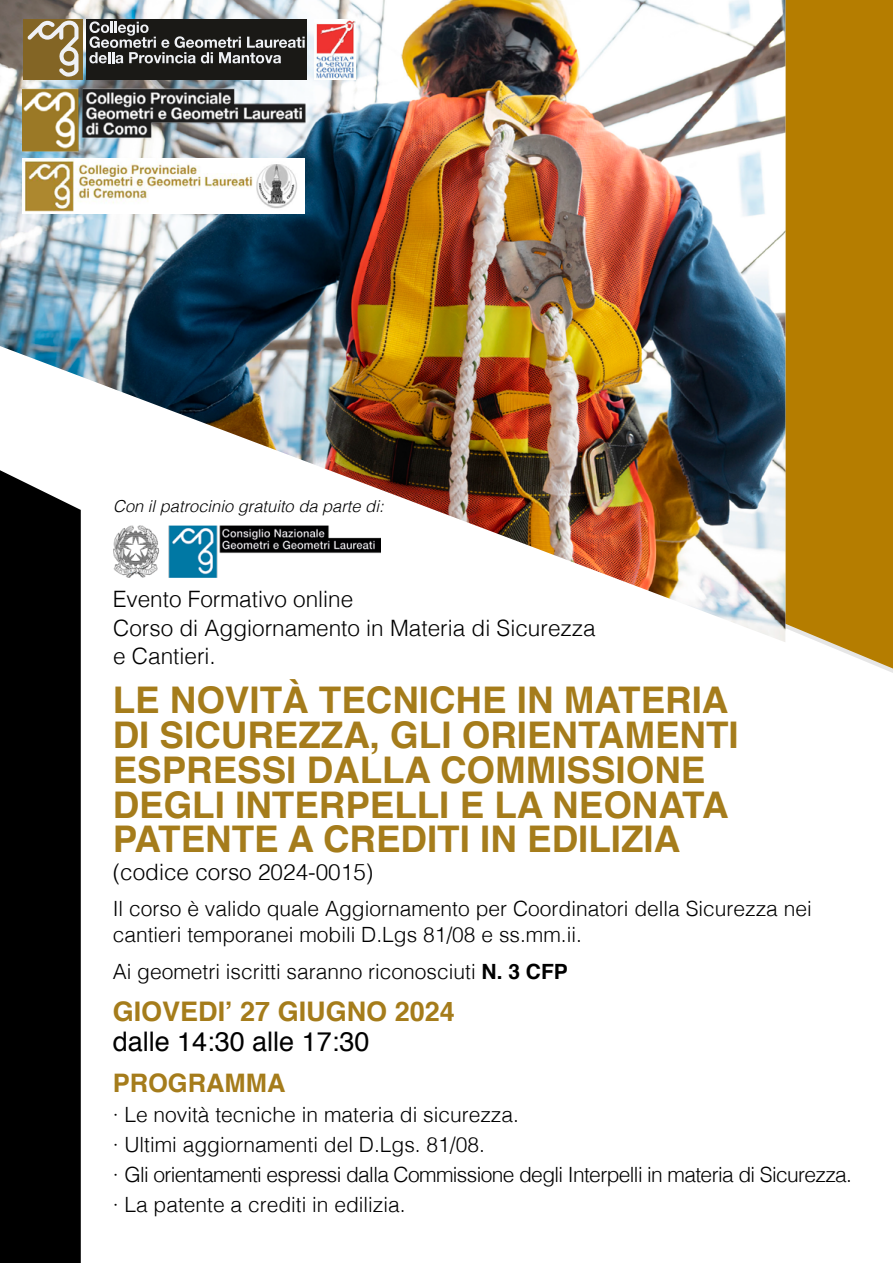
<style>
.page{position:relative;width:893px;height:1263px;background:#fff}
.page>*{position:absolute;margin:0;border:0;box-sizing:border-box;transform-origin:0 0}
.t1{font:700 36.75px/34.8px "Helvetica";color:#a57c1b}
.t2{font:700 27px "Helvetica";color:#a57c1b}
.t3{font:27px "Helvetica";color:#000}
.t4{font:700 25.5px "Helvetica";color:#a57c1b}
.t5{font:300 22.5px/27.5px "Helvetica";color:#000}
.t6{font:300 21px/30px "Helvetica";color:#000}
.t7{font:italic 300 16.5px "Helvetica";color:#000}
.s1{font-weight:700}
</style>
<div class="page">
<svg style="left:785px;top:0;width:108px;height:668px;background:#ba8b1f"></svg>
<img style="left:0;top:0;width:785px;height:642px">
<div style="left:0;top:470px;width:81px;height:793px;background:#000"></div>
<img style="left:315px;top:19px;width:41px;height:61px">
<div style="left:23px;top:19px;width:59px;height:61px;background:#836525"></div>
<div style="left:86px;top:19px;width:220px;height:61px;background:#1a1916"></div>
<svg style="left:27px;top:21px;width:51px;height:56px"></svg>
<svg style="left:89px;top:21px;width:216px;height:42px"></svg>
<img style="left:23px;top:84px;width:284px;height:71px">
<img style="left:23px;top:159px;width:281px;height:55px">
<img style="left:113px;top:525px;width:267px;height:52px">
<p class="t7" style="left:113px;top:492px;width:272px">Con il patrocinio gratuito da parte di:</p>
<p class="t5" style="left:113px;top:584px;width:242px">Evento Formativo online</p>
<p class="t5" style="left:113px;top:613px;width:484px">Corso di Aggiornamento in Materia di Sicurezza e Cantieri.</p>
<h1 class="t1" style="left:113px;top:681px;width:627px">LE NOVITÀ TECNICHE IN MATERIA<br>DI SICUREZZA, GLI ORIENTAMENTI<br>ESPRESSI DALLA COMMISSIONE<br>DEGLI INTERPELLI E LA NEONATA<br>PATENTE A CREDITI IN EDILIZIA</h1>
<p class="t5" style="left:113px;top:857px;width:262px">(codice corso 2024-0015)</p>
<p class="t6" style="left:113px;top:895px;width:701px;line-height:25.5px">Il corso è valido quale Aggiornamento per Coordinatori della Sicurezza nei cantieri temporanei mobili D.Lgs 81/08 e ss.mm.ii.</p>
<p class="t6" style="left:113px;top:955px;width:457px">Ai geometri iscritti saranno riconosciuti <span class="s1">N. 3 CFP</span></p>
<p class="t2" style="left:113px;top:987px;width:344px">GIOVEDI’ 27 GIUGNO 2024</p>
<p class="t3" style="left:113px;top:1019px;width:258px">dalle 14:30 alle 17:30</p>
<p class="t4" style="left:113px;top:1060px;width:174px">PROGRAMMA</p>
<p class="t6" style="left:113px;top:1098px;width:741px">∙ Le novità tecniche in materia di sicurezza.<br>∙ Ultimi aggiornamenti del D.Lgs. 81/08.<br>∙ Gli orientamenti espressi dalla Commissione degli Interpelli in materia di Sicurezza. ∙ La patente a crediti in edilizia.</p>
</div>
